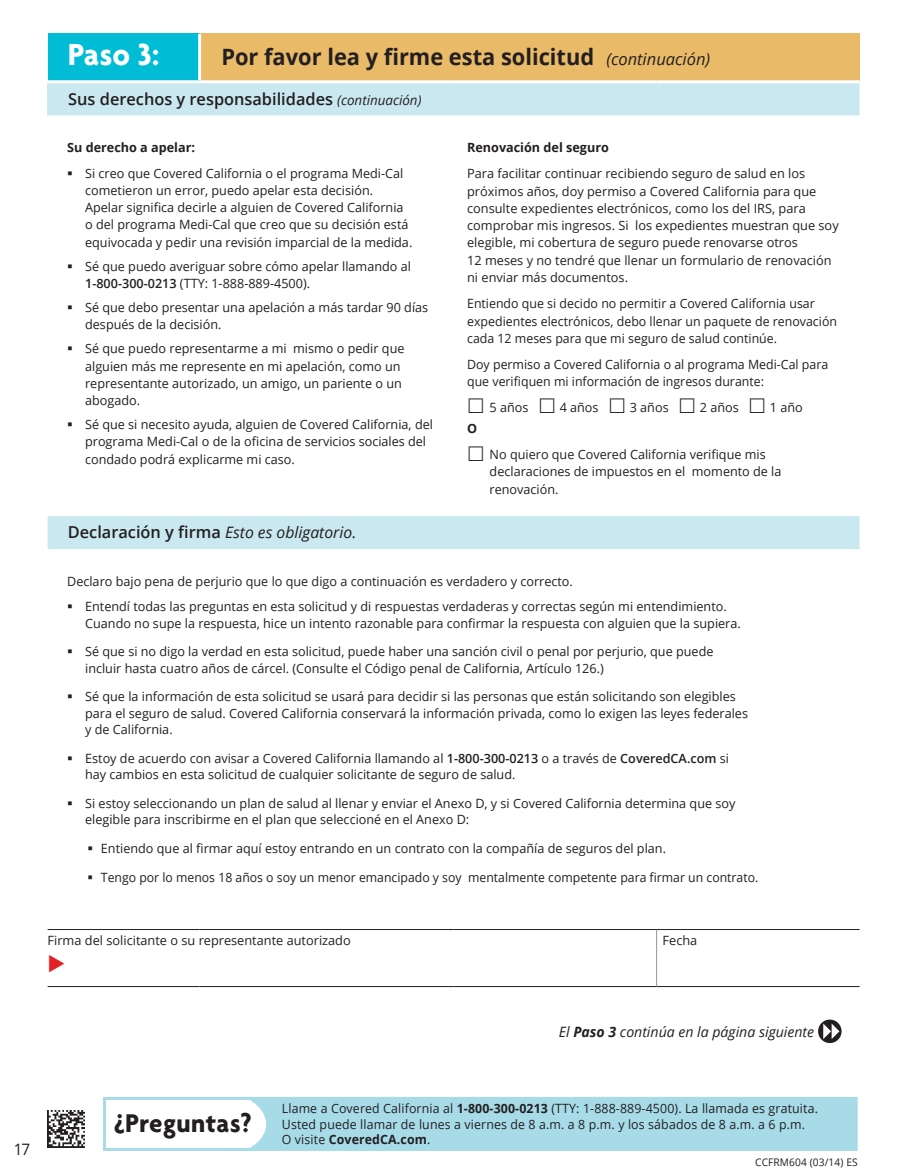
<style>
.page{position:relative;width:905px;height:1175px;background:#fff}
.page>*{position:absolute;margin:0;border:0;box-sizing:border-box;transform-origin:0 0}
.t1{font:700 33px "Agenda";color:#fff}
.t2{font:700 27.75px "Agenda";letter-spacing:.015em;color:#231f20}
.t3{font:700 22.5px "Open Sans";color:#231f20}
.t4{font:600 16.5px "Open Sans";color:#231f20}
.t5{font:italic 15.75px "Open Sans";color:#231f20}
.t6{font:15.75px "Open Sans";color:#231f20}
.t7{font:italic 14.25px "Open Sans";color:#231f20}
.t8{font:12.75px/17.2px "Open Sans";color:#231f20}
.t9{font:12.75px "Open Sans";color:#231f20;scale:.96 1}
.t10{font:700 12.75px "Open Sans";color:#231f20}
.t11{font:10.5px "Open Sans";letter-spacing:.01em;color:#231f20}
.s1{font-weight:400;font-style:italic;font-size:16.5px}
.s2{font-weight:400;font-style:italic;font-size:13.5px}
.s3{font-weight:600}
.s4{font-weight:600;font-style:normal;font-size:16.5px}
.s5{font-weight:700}
</style>
<div class="page">
<div style="left:227px;top:1096px;width:630px;height:54px;background:#a7dbe8;border:3px solid #a7dbe8"></div>
<svg style="left:103px;top:1096px;width:167px;height:55px"></svg>
<div style="left:48px;top:34px;width:152px;height:48px;background:#00bdd5"></div>
<div style="left:200px;top:34px;width:659px;height:48px;background:#e9ba68"></div>
<svg style="left:48px;top:83px;width:811px;height:466px"></svg>
<hr style="left:198px;top:34px;width:3px;height:46px;background:#fff">
<hr style="left:48px;top:929px;width:152px;height:1px;background:#231f20">
<hr style="left:200px;top:929px;width:253px;height:1px;background:#231f20">
<hr style="left:453px;top:929px;width:203px;height:1px;background:#231f20">
<hr style="left:656px;top:929px;width:203px;height:1px;background:#231f20">
<hr style="left:48px;top:986px;width:152px;height:1px;background:#231f20">
<hr style="left:200px;top:986px;width:253px;height:1px;background:#231f20">
<hr style="left:453px;top:986px;width:203px;height:1px;background:#231f20">
<hr style="left:656px;top:986px;width:203px;height:1px;background:#231f20">
<hr style="left:656px;top:930px;width:1px;height:56px;background:#939598">
<hr style="left:47px;top:80px;width:153px;height:3px;background:#fff">
<hr style="left:200px;top:80px;width:253px;height:3px;background:#fff">
<hr style="left:453px;top:80px;width:203px;height:3px;background:#fff">
<hr style="left:656px;top:80px;width:203px;height:3px;background:#fff">
<hr style="left:47px;top:83px;width:1px;height:32px;background:#cae8f0">
<div style="left:818px;top:1019px;width:23px;height:24px;background:#231f20;border-radius:50%"></div>
<svg style="left:823px;top:1023px;width:16px;height:16px"></svg>
<img style="left:47px;top:1110px;width:37px;height:37px">
<svg style="left:68px;top:171px;width:4px;height:4px"></svg>
<svg style="left:68px;top:264px;width:4px;height:4px"></svg>
<svg style="left:68px;top:305px;width:4px;height:4px"></svg>
<svg style="left:68px;top:347px;width:4px;height:3px"></svg>
<svg style="left:68px;top:422px;width:4px;height:4px"></svg>
<svg style="left:469px;top:398px;width:14px;height:15px"></svg>
<svg style="left:540px;top:398px;width:14px;height:15px"></svg>
<svg style="left:610px;top:398px;width:14px;height:15px"></svg>
<svg style="left:680px;top:398px;width:14px;height:15px"></svg>
<svg style="left:750px;top:398px;width:14px;height:15px"></svg>
<svg style="left:469px;top:446px;width:14px;height:14px"></svg>
<h1 class="t1" style="left:68px;top:34px;width:93px">Paso 3:</h1>
<h3 class="t3" style="left:221px;top:41px;width:490px">Por favor lea y firme esta solicitud <span class="s1">(continuación)</span></h3>
<p class="t4" style="left:68px;top:88px;width:355px">Sus derechos y responsabilidades <span class="s2">(continuación)</span></p>
<p class="t10" style="left:67px;top:139px;width:129px">Su derecho a apelar:</p>
<p class="t8" style="left:85px;top:164px;width:329px">Si creo que Covered California o el programa Medi-Cal cometieron un error, puedo apelar esta decisión.<br>Apelar significa decirle a alguien de Covered California o del programa Medi-Cal que creo que su decisión está equivocada y pedir una revisión imparcial de la medida.</p>
<p class="t8" style="left:85px;top:257px;width:327px">Sé que puedo averiguar sobre cómo apelar llamando al<br><span class="s3">1-800-300-0213</span> (TTY: 1-888-889-4500).</p>
<p class="t8" style="left:85px;top:298px;width:344px">Sé que debo presentar una apelación a más tardar 90 días después de la decisión.</p>
<p class="t8" style="left:85px;top:340px;width:321px">Sé que puedo representarme a mi mismo o pedir que alguien más me represente en mi apelación, como un representante autorizado, un amigo, un pariente o un abogado.</p>
<p class="t8" style="left:85px;top:415px;width:349px">Sé que si necesito ayuda, alguien de Covered California, del programa Medi-Cal o de la oficina de servicios sociales del condado podrá explicarme mi caso.</p>
<p class="t10" style="left:467px;top:138px;width:143px">Renovación del seguro</p>
<p class="t8" style="left:467px;top:165px;width:373px">Para facilitar continuar recibiendo seguro de salud en los próximos años, doy permiso a Covered California para que consulte expedientes electrónicos, como los del IRS, para comprobar mis ingresos. Si los expedientes muestran que soy elegible, mi cobertura de seguro puede renovarse otros<br>12 meses y no tendré que llenar un formulario de renovación ni enviar más documentos.</p>
<p class="t8" style="left:467px;top:295px;width:371px">Entiendo que si decido no permitir a Covered California usar expedientes electrónicos, debo llenar un paquete de renovación cada 12 meses para que mi seguro de salud continúe.</p>
<p class="t8" style="left:467px;top:355px;width:362px">Doy permiso a Covered California o al programa Medi-Cal para que verifiquen mi información de ingresos durante:</p>
<p class="t8" style="left:489px;top:398px;width:40px">5 años</p>
<p class="t8" style="left:559px;top:398px;width:40px">4 años</p>
<p class="t8" style="left:629px;top:398px;width:40px">3 años</p>
<p class="t8" style="left:699px;top:398px;width:40px">2 años</p>
<p class="t8" style="left:769px;top:398px;width:34px">1 año</p>
<p class="t10" style="left:467px;top:419px;width:12px">O</p>
<p class="t8" style="left:489px;top:445px;width:293px">No quiero que Covered California verifique mis declaraciones de impuestos en el momento de la renovación.</p>
<p class="t5" style="left:68px;top:521px;width:290px"><span class="s4">Declaración y firma</span> Esto es obligatorio.</p>
<p class="t8" style="left:85px;top:568px;width:643px;line-height:25.5px;text-indent:-18px">Declaro bajo pena de perjurio que lo que digo a continuación es verdadero y correcto.<br>Entendí todas las preguntas en esta solicitud y di respuestas verdaderas y correctas según mi entendimiento.</p>
<p class="t8" style="left:85px;top:614px;width:657px">Cuando no supe la respuesta, hice un intento razonable para confirmar la respuesta con alguien que la supiera.</p>
<p class="t8" style="left:85px;top:643px;width:629px;line-height:16.5px">Sé que si no digo la verdad en esta solicitud, puede haber una sanción civil o penal por perjurio, que puede incluir hasta cuatro años de cárcel. (Consulte el Código penal de California, Artículo 126.)</p>
<p class="t8" style="left:85px;top:688px;width:664px;line-height:16.5px">Sé que la información de esta solicitud se usará para decidir si las personas que están solicitando son elegibles para el seguro de salud. Covered California conservará la información privada, como lo exigen las leyes federales y de California.</p>
<p class="t8" style="left:85px;top:749px;width:645px;line-height:16.5px">Estoy de acuerdo con avisar a Covered California llamando al <span class="s3">1-800-300-0213</span> o a través de <span class="s3">CoveredCA.com</span> si hay cambios en esta solicitud de cualquier solicitante de seguro de salud.</p>
<p class="t8" style="left:85px;top:794px;width:651px;line-height:16.5px">Si estoy seleccionando un plan de salud al llenar y enviar el Anexo D, y si Covered California determina que soy elegible para inscribirme en el plan que seleccioné en el Anexo D:</p>
<p class="t8" style="left:101px;top:839px;width:566px">Entiendo que al firmar aquí estoy entrando en un contrato con la compañía de seguros del plan.</p>
<p class="t9" style="left:101px;top:868px;width:686px">Tengo por lo menos 18 años o soy un menor emancipado y soy mentalmente competente para firmar un contrato.</p>
<p class="t8" style="left:48px;top:931px;width:305px">Firma del solicitante o su representante autorizado</p>
<p class="t8" style="left:662px;top:931px;width:36px">Fecha</p>
<p class="t6" style="left:14px;top:1138px;width:18px">17</p>
<p class="t7" style="left:559px;top:1022px;width:257px">El <span class="s5">Paso 3</span> continúa en la página siguiente</p>
<h2 class="t2" style="left:114px;top:1106px;width:140px">¿Preguntas?</h2>
<p class="t8" style="left:282px;top:1100px;width:537px;line-height:15.3px">Llame a Covered California al <span class="s5">1-800-300-0213</span> (TTY: 1-888-889-4500). La llamada es gratuita.<br>Usted puede llamar de lunes a viernes de 8 a.m. a 8 p.m. y los sábados de 8 a.m. a 6 p.m.<br>O visite <span class="s5">CoveredCA.com</span>.</p>
<p class="t11" style="left:755px;top:1154px;width:104px">CCFRM604 (03/14) ES</p>
</div>
